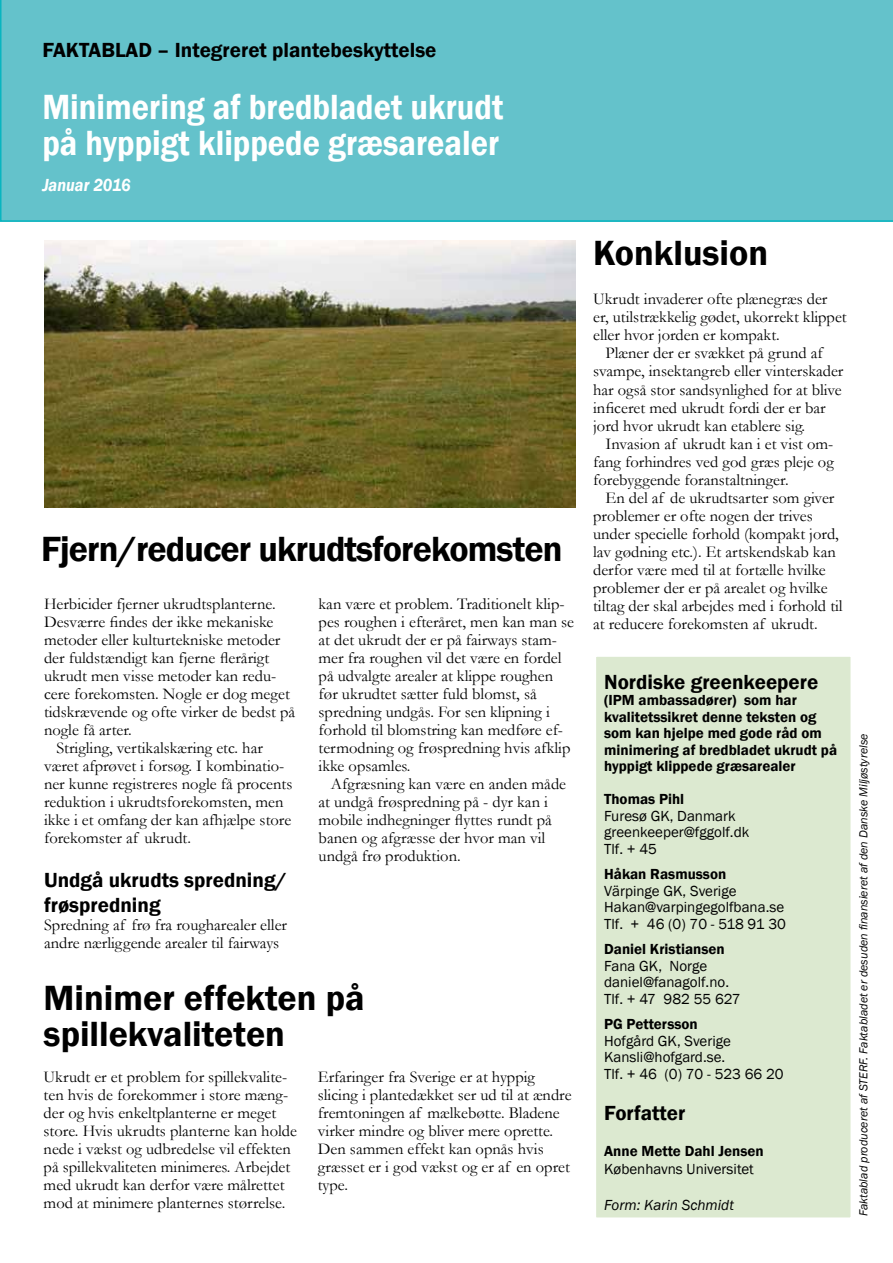
<style>
.page{position:relative;width:893px;height:1263px;background:#fff}
.page>*{position:absolute;margin:0;border:0;box-sizing:border-box;transform-origin:0 0}
.t1{font:600 36px/36px "Franklin Gothic";color:#fff;scale:.9 1}
.t2{font:600 36px/36px "Franklin Gothic";color:#000}
.t3{font:600 36px "Franklin Gothic";letter-spacing:-.025em;color:#000}
.t4{font:600 21px/25.2px "Franklin Gothic";color:#000}
.t5{font:italic 600 18px "Franklin Gothic";color:#fff;scale:.9 1}
.t6{font:16.5px/18px "Garamond";color:#000}
.t7{font:15px/16.5px "Franklin Gothic";color:#000}
.t8{font:600 15px/16.5px "Franklin Gothic";color:#000}
.t9{font:italic 15px "Franklin Gothic";color:#000}
.t10{font:italic 12px "Franklin Gothic";color:#000}
</style>
<div class="page">
<div style="left:0;top:0;width:893px;height:222px;background:#64c2cb"></div>
<div style="left:593px;top:654px;width:260px;height:566px;background:#dce9d0;border:3px solid #fff"></div>
<img style="left:45px;top:240px;width:531px;height:267px">
<p class="t4" style="left:42px;top:38px;width:396px">Faktablad – Integreret plantebeskyttelse</p>
<h1 class="t1" style="left:42px;top:89px;width:514px">Minimering af bredbladet ukrudt på hyppigt klippede græsarealer</h1>
<p class="t5" style="left:42px;top:173px;width:100px">Januar 2016</p>
<h1 class="t3" style="left:41px;top:527px;width:523px">Fjern/reducer ukrudtsforekomsten</h1>
<p class="t6" style="left:44px;top:595px;width:233px">Herbicider fjerner ukrudtsplanterne.</p>
<p class="t6" style="left:44px;top:613px;width:231px">Desværre findes der ikke mekaniske</p>
<p class="t6" style="left:44px;top:631px;width:238px">metoder eller kulturtekniske metoder</p>
<p class="t6" style="left:44px;top:649px;width:227px">der fuldstændigt kan fjerne flerårigt</p>
<p class="t6" style="left:44px;top:667px;width:234px">ukrudt men visse metoder kan redu-</p>
<p class="t6" style="left:44px;top:685px;width:247px">cere forekomsten. Nogle er dog meget</p>
<p class="t6" style="left:44px;top:703px;width:253px">tidskrævende og ofte virker de bedst på</p>
<p class="t6" style="left:44px;top:721px;width:89px">nogle få arter.</p>
<p class="t6" style="left:56px;top:739px;width:208px">Strigling, vertikalskæring etc. har</p>
<p class="t6" style="left:44px;top:757px;width:242px">været afprøvet i forsøg. I kombinatio-</p>
<p class="t6" style="left:44px;top:775px;width:250px">ner kunne registreres nogle få procents</p>
<p class="t6" style="left:44px;top:793px;width:241px">reduktion i ukrudtsforekomsten, men</p>
<p class="t6" style="left:44px;top:811px;width:249px">ikke i et omfang der kan afhjælpe store</p>
<p class="t6" style="left:44px;top:829px;width:149px">forekomster af ukrudt.</p>
<p class="t4" style="left:44px;top:867px;width:244px">Undgå ukrudts spredning/ frøspredning</p>
<p class="t6" style="left:44px;top:915px;width:245px">Spredning af frø fra rougharealer eller andre nærliggende arealer til fairways</p>
<p class="t6" style="left:319px;top:595px;width:257px">kan være et problem. Traditionelt klip&shy;pes roughen i efteråret, men kan man se at det ukrudt der er på fairways stam&shy;mer fra roughen vil det være en fordel på udvalgte arealer at klippe roughen før ukrudtet sætter fuld blomst, så spredning undgås. For sen klipning i forhold til blomstring kan medføre ef&shy;termodning og frøspredning hvis afklip ikke opsamles.</p>
<p class="t6" style="left:319px;top:775px;width:249px;text-indent:12px">Afgræsning kan være en anden måde at undgå frøspredning på - dyr kan i mobile indhegninger flyttes rundt på banen og afgræsse der hvor man vil undgå frø produktion.</p>
<h1 class="t2" style="left:44px;top:980px;width:322px">Minimer effekten på spillekvaliteten</h1>
<p class="t6" style="left:318px;top:1068px;width:255px">Erfaringer fra Sverige er at hyppig slicing i plantedækket ser ud til at ændre fremtoningen af mælkebøtte. Bladene virker mindre og bliver mere oprette.<br>Den sammen effekt kan opnås hvis græsset er i god vækst og er af en opret type.</p>
<p class="t6" style="left:44px;top:1068px;width:255px">Ukrudt er et problem for spillekvalite&shy;ten hvis de forekommer i store mæng&shy;der og hvis enkeltplanterne er meget store. Hvis ukrudts planterne kan holde nede i vækst og udbredelse vil effekten på spillekvaliteten minimeres. Arbejdet med ukrudt kan derfor være målrettet mod at minimere planternes størrelse.</p>
<h1 class="t2" style="left:593px;top:236px;width:176px">Konklusion</h1>
<p class="t6" style="left:593px;top:290px;width:255px">Ukrudt invaderer ofte plænegræs der er, utilstrækkelig gødet, ukorrekt klippet eller hvor jorden er kompakt.</p>
<p class="t6" style="left:593px;top:344px;width:252px;text-indent:12px">Plæner der er svækket på grund af svampe, insektangreb eller vinterskader har også stor sandsynlighed for at blive inficeret med ukrudt fordi der er bar jord hvor ukrudt kan etablere sig.</p>
<p class="t6" style="left:593px;top:434px;width:242px;text-align:justify;text-indent:12px">Invasion af ukrudt kan i et vist om&shy;fang forhindres ved god græs pleje og forebyggende foranstaltninger.</p>
<p class="t6" style="left:593px;top:488px;width:251px;text-indent:12px">En del af de ukrudtsarter som giver problemer er ofte nogen der trives under specielle forhold (kompakt jord, lav gødning etc.). Et artskendskab kan derfor være med til at fortælle hvilke problemer der er på arealet og hvilke tiltag der skal arbejdes med i forhold til at reducere forekomsten af ukrudt.</p>
<p class="t4" style="left:604px;top:669px;width:216px">Nordiske greenkeepere</p>
<p class="t8" style="left:604px;top:692px;width:234px">(IPM ambassadører) som har kvalitetssikret denne teksten og som kan hjelpe med gode råd om minimering af bredbladet ukrudt på hyppigt klippede græsarealer</p>
<p class="t8" style="left:604px;top:791px;width:82px">Thomas Pihl</p>
<p class="t7" style="left:604px;top:808px;width:147px">Furesø GK, Danmark greenkeeper@fggolf.dk<br>Tlf. + 45</p>
<p class="t8" style="left:604px;top:866px;width:124px">Håkan Rasmusson</p>
<p class="t7" style="left:604px;top:883px;width:183px">Värpinge GK, Sverige<br>Hakan@varpingegolfbana.se<br>Tlf. + 46 (0) 70 - 518 91 30</p>
<p class="t8" style="left:604px;top:941px;width:122px">Daniel Kristiansen</p>
<p class="t7" style="left:604px;top:958px;width:138px">Fana GK, Norge daniel@fanagolf.no.<br>Tlf. + 47 982 55 627</p>
<p class="t8" style="left:604px;top:1016px;width:95px">PG Pettersson</p>
<p class="t7" style="left:604px;top:1033px;width:181px">Hofgård GK, Sverige<br>Kansli@hofgard.se.<br>Tlf. + 46 (0) 70 - 523 66 20</p>
<p class="t4" style="left:604px;top:1101px;width:83px">Forfatter</p>
<p class="t8" style="left:604px;top:1143px;width:161px">Anne Mette Dahl Jensen</p>
<p class="t7" style="left:604px;top:1161px;width:151px">Københavns Universitet</p>
<p class="t9" style="left:604px;top:1196px;width:131px">Form: Karin Schmidt</p>
<p class="t10" style="left:856px;top:1216px;width:484px;rotate:-90deg">Faktablad produceret af STERF. Faktabladet er desuden finansieret af den Danske Miljøstyrelse</p>
</div>
